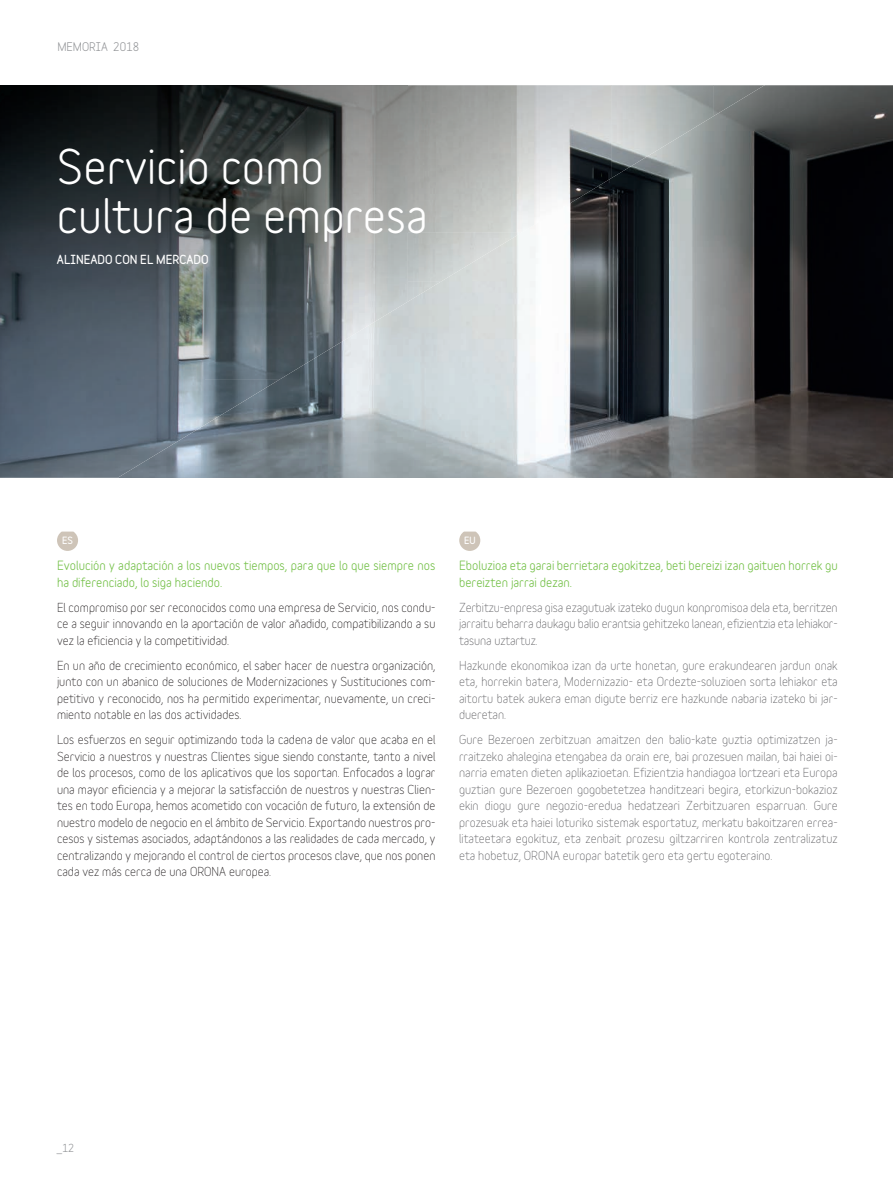
<style>
.page{position:relative;width:893px;height:1178px;background:#fff}
.page>*{position:absolute;margin:0;border:0;box-sizing:border-box;transform-origin:0 0}
.t1{font:700 45px/49.5px "Variable";color:#fff}
.t2{font:12px/16.5px "Variable";color:#231f20;text-align:justify}
.t3{font:12px/16.5px "Variable";color:#636366;text-align:justify}
.t4{font:700 12px/16.5px "Variable";color:#71bf44}
.t5{font:900 11.25px "Variable";color:#fff}
.t6{font:700 11.25px "Variable";color:#939598}
.t7{font:700 10.5px "Variable";color:#939598}
.t8{font:900 9px "Variable";color:#fff}
</style>
<div class="page">
<svg style="left:57px;top:531px;width:21px;height:20px"></svg>
<svg style="left:459px;top:531px;width:21px;height:20px"></svg>
<img style="left:204px;top:85px;width:689px;height:393px">
<img style="left:0;top:85px;width:612px;height:148px">
<img style="left:611px;top:85px;width:103px;height:93px">
<img style="left:713px;top:85px;width:51px;height:31px">
<img style="left:0;top:232px;width:408px;height:148px">
<img style="left:407px;top:232px;width:115px;height:50px">
<img style="left:407px;top:281px;width:34px;height:21px">
<img style="left:0;top:379px;width:204px;height:99px">
<img style="left:204px;top:379px;width:76px;height:47px">
<p class="t6" style="left:57px;top:38px;width:83px">MEMORIA 2018</p>
<h1 class="t1" style="left:57px;top:137px;width:372px">Servicio como cultura de empresa</h1>
<p class="t5" style="left:57px;top:251px;width:153px">ALINEADO CON EL MERCADO</p>
<p class="t8" style="left:62px;top:533px;width:12px">ES</p>
<p class="t8" style="left:464px;top:533px;width:13px">EU</p>
<p class="t4" style="left:57px;top:556px;width:380px">Evolución y adaptación a los nuevos tiempos, para que lo que siempre nos ha diferenciado, lo siga haciendo.</p>
<p class="t2" style="left:57px;top:598px;width:380px">El compromiso por ser reconocidos como una empresa de Servicio, nos condu&shy;ce a seguir innovando en la aportación de valor añadido, compatibilizando a su vez la eficiencia y la competitividad.</p>
<p class="t2" style="left:57px;top:656px;width:380px">En un año de crecimiento económico, el saber hacer de nuestra organización, junto con un abanico de soluciones de Modernizaciones y Sustituciones com&shy;petitivo y reconocido, nos ha permitido experimentar, nuevamente, un creci&shy;miento notable en las dos actividades.</p>
<p class="t2" style="left:57px;top:730px;width:380px">Los esfuerzos en seguir optimizando toda la cadena de valor que acaba en el Servicio a nuestros y nuestras Clientes sigue siendo constante, tanto a nivel de los procesos, como de los aplicativos que los soportan. Enfocados a lograr una mayor eficiencia y a mejorar la satisfacción de nuestros y nuestras Clien&shy;tes en todo Europa, hemos acometido con vocación de futuro, la extensión de nuestro modelo de negocio en el ámbito de Servicio. Exportando nuestros pro&shy;cesos y sistemas asociados, adaptándonos a las realidades de cada mercado, y centralizando y mejorando el control de ciertos procesos clave, que nos ponen cada vez más cerca de una ORONA europea.</p>
<p class="t4" style="left:459px;top:556px;width:380px">Eboluzioa eta garai berrietara egokitzea, beti bereizi izan gaituen horrek gu bereizten jarrai dezan.</p>
<p class="t3" style="left:459px;top:598px;width:380px">Zerbitzu-enpresa gisa ezagutuak izateko dugun konpromisoa dela eta, berritzen jarraitu beharra daukagu balio erantsia gehitzeko lanean, efizientzia eta lehiakor&shy;tasuna uztartuz.</p>
<p class="t3" style="left:459px;top:656px;width:380px">Hazkunde ekonomikoa izan da urte honetan, gure erakundearen jardun onak eta, horrekin batera, Modernizazio- eta Ordezte-soluzioen sorta lehiakor eta aitortu batek aukera eman digute berriz ere hazkunde nabaria izateko bi jar&shy;dueretan.</p>
<p class="t3" style="left:459px;top:730px;width:380px">Gure Bezeroen zerbitzuan amaitzen den balio-kate guztia optimizatzen ja&shy;rraitzeko ahalegina etengabea da orain ere, bai prozesuen mailan, bai haiei oi&shy;narria ematen dieten aplikazioetan. Efizientzia handiagoa lortzeari eta Europa guztian gure Bezeroen gogobetetzea handitzeari begira, etorkizun-bokazioz ekin diogu gure negozio-eredua hedatzeari Zerbitzuaren esparruan. Gure prozesuak eta haiei loturiko sistemak esportatuz, merkatu bakoitzaren errea&shy;litateetara egokituz, eta zenbait prozesu giltzarriren kontrola zentralizatuz eta hobetuz, ORONA europar batetik gero eta gertu egoteraino.</p>
<p class="t7" style="left:57px;top:1139px;width:19px">_12</p>
</div>
